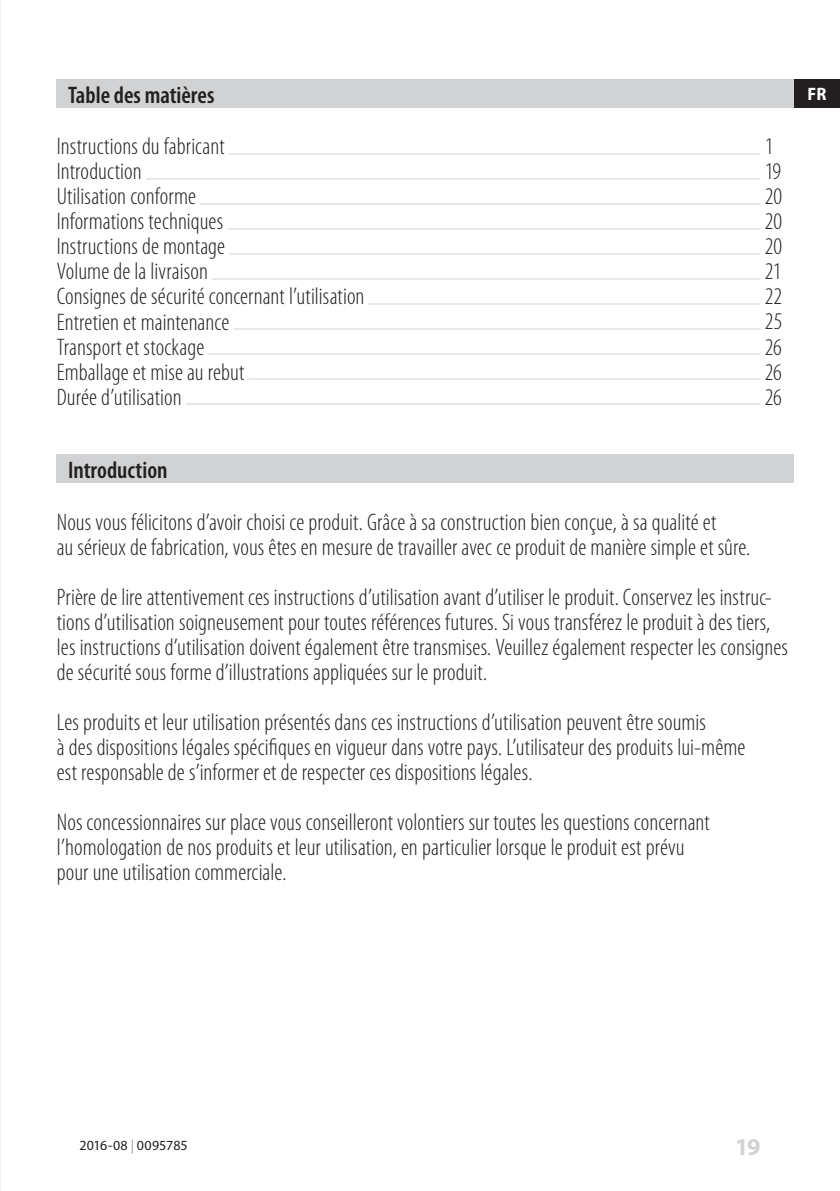
<style>
.page{position:relative;width:840px;height:1191px;background:#fff}
.page>*{position:absolute;margin:0;border:0;box-sizing:border-box;transform-origin:0 0}
.t1{font:300 condensed 24px/25px "Myriad Pro";letter-spacing:.005em;color:#231f20}
.t2{font:600 condensed 24px "Myriad Pro";color:#231f20}
.t3{font:700 24px "Myriad Pro";color:#d1d2d4}
.t4{font:700 semi-condensed 18px "Myriad Pro";color:#fff}
.t5{font:14px "Myriad Pro";color:#231f20}
.s1{color:#939598}
</style>
<div class="page">
<hr style="left:0;top:0;width:1px;height:1191px;background:#e6e7e9">
<div style="left:793px;top:79px;width:46px;height:29px;background:#231f20"></div>
<div style="left:57px;top:79px;width:736px;height:29px;background:#d1d2d4"></div>
<hr style="left:229px;top:153px;width:531px;height:1px;background:#d1d2d4">
<hr style="left:146px;top:178px;width:614px;height:1px;background:#d1d2d4">
<hr style="left:200px;top:203px;width:560px;height:1px;background:#d1d2d4">
<hr style="left:227px;top:228px;width:533px;height:1px;background:#d1d2d4">
<hr style="left:229px;top:253px;width:531px;height:1px;background:#d1d2d4">
<hr style="left:212px;top:278px;width:548px;height:1px;background:#d1d2d4">
<hr style="left:368px;top:303px;width:392px;height:1px;background:#d1d2d4">
<hr style="left:233px;top:328px;width:527px;height:1px;background:#d1d2d4">
<hr style="left:208px;top:353px;width:552px;height:1px;background:#d1d2d4">
<hr style="left:248px;top:378px;width:512px;height:1px;background:#d1d2d4">
<hr style="left:186px;top:403px;width:574px;height:1px;background:#d1d2d4">
<div style="left:57px;top:454px;width:736px;height:29px;background:#d1d2d4"></div>
<p class="t2" style="left:68px;top:80px;width:148px">Table des matières</p>
<p class="t4" style="left:807px;top:84px;width:20px">FR</p>
<p class="t1" style="left:57px;top:135px;width:169px">Instructions du fabricant</p>
<p class="t1" style="left:764px;top:135px;width:10px">1</p>
<p class="t1" style="left:57px;top:160px;width:86px">Introduction</p>
<p class="t1" style="left:764px;top:160px;width:18px">19</p>
<p class="t1" style="left:57px;top:185px;width:141px">Utilisation conforme</p>
<p class="t1" style="left:764px;top:185px;width:19px">20</p>
<p class="t1" style="left:57px;top:210px;width:168px">Informations techniques</p>
<p class="t1" style="left:764px;top:210px;width:19px">20</p>
<p class="t1" style="left:57px;top:235px;width:170px">Instructions de montage</p>
<p class="t1" style="left:764px;top:235px;width:19px">20</p>
<p class="t1" style="left:57px;top:260px;width:153px">Volume de la livraison</p>
<p class="t1" style="left:764px;top:260px;width:18px">21</p>
<p class="t1" style="left:57px;top:285px;width:309px">Consignes de sécurité concernant l’utilisation</p>
<p class="t1" style="left:764px;top:285px;width:19px">22</p>
<p class="t1" style="left:57px;top:310px;width:174px">Entretien et maintenance</p>
<p class="t1" style="left:764px;top:310px;width:19px">25</p>
<p class="t1" style="left:57px;top:335px;width:149px">Transport et stockage</p>
<p class="t1" style="left:764px;top:335px;width:19px">26</p>
<p class="t1" style="left:57px;top:360px;width:189px">Emballage et mise au rebut</p>
<p class="t1" style="left:764px;top:360px;width:19px">26</p>
<p class="t1" style="left:57px;top:385px;width:126px">Durée d’utilisation</p>
<p class="t1" style="left:764px;top:385px;width:19px">26</p>
<p class="t2" style="left:68px;top:455px;width:101px">Introduction</p>
<p class="t1" style="left:57px;top:510px;width:694px">Nous vous félicitons d’avoir choisi ce produit. Grâce à sa construction bien conçue, à sa qualité et<br>au sérieux de fabrication, vous êtes en mesure de travailler avec ce produit de manière simple et sûre.</p>
<p class="t1" style="left:57px;top:585px;width:732px">Prière de lire attentivement ces instructions d’utilisation avant d’utiliser le produit. Conservez les instruc&shy;tions d’utilisation soigneusement pour toutes références futures. Si vous transférez le produit à des tiers, les instructions d’utilisation doivent également être transmises. Veuillez également respecter les consignes de sécurité sous forme d’illustrations appliquées sur le produit.</p>
<p class="t1" style="left:57px;top:710px;width:689px">Les produits et leur utilisation présentés dans ces instructions d’utilisation peuvent être soumis<br>à des dispositions légales spécifiques en vigueur dans votre pays. L’utilisateur des produits lui-même est responsable de s’informer et de respecter ces dispositions légales.</p>
<p class="t1" style="left:57px;top:810px;width:654px">Nos concessionnaires sur place vous conseilleront volontiers sur toutes les questions concernant l’homologation de nos produits et leur utilisation, en particulier lorsque le produit est prévu pour une utilisation commerciale.</p>
<p class="t5" style="left:79px;top:1136px;width:110px">2016-08 <span class="s1">|</span> 0095785</p>
<p class="t3" style="left:734px;top:1131px;width:27px">19</p>
</div>
